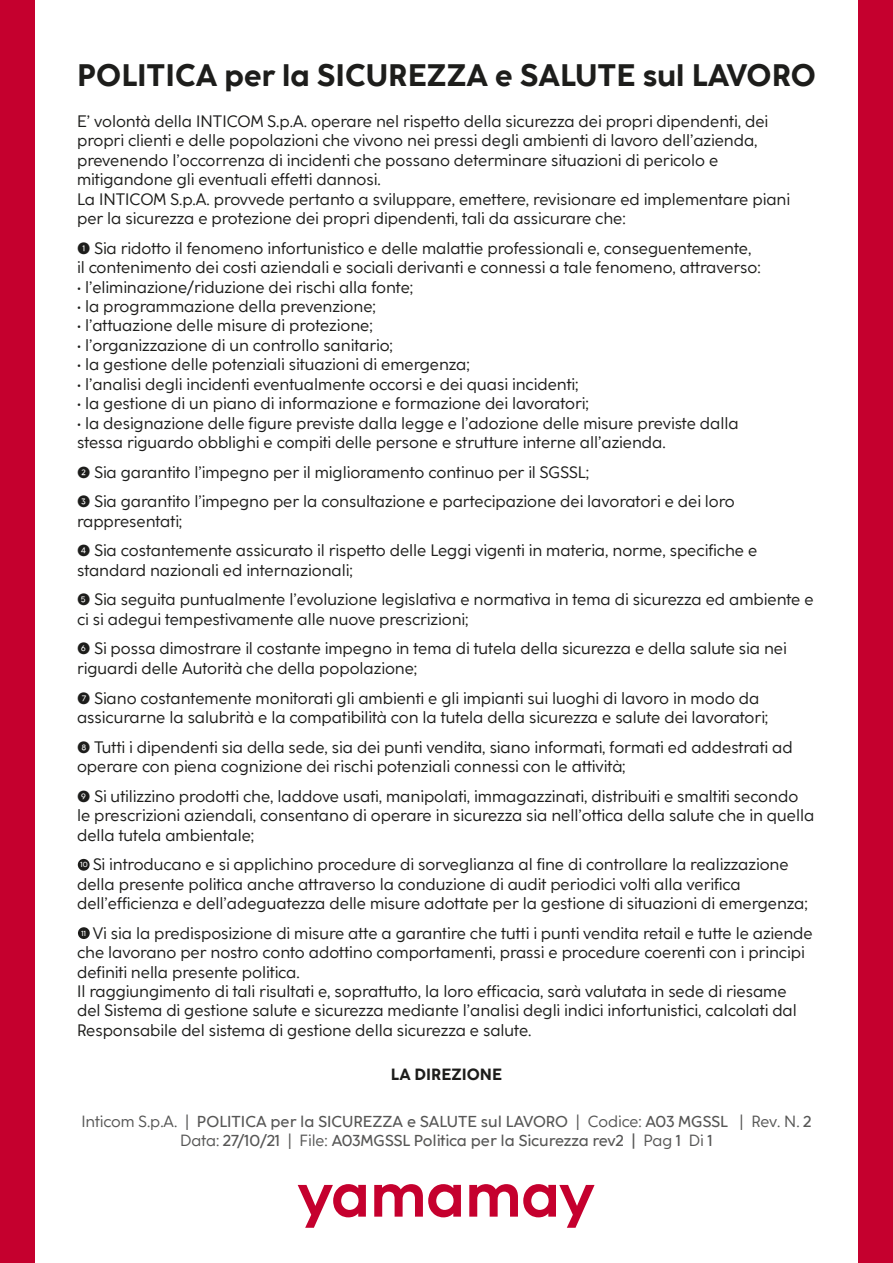
<style>
.page{position:relative;width:893px;height:1263px;background:#c5002e}
.page>*{position:absolute;margin:0;border:0;box-sizing:border-box;transform-origin:0 0}
.t1{font:62.55px "Yamamay Logo";color:#c5002e}
.t2{font:700 31.05px "Yamamay";color:#1d1d1b}
.t3{font:16.2px/19.5px "Yamamay";color:#1d1d1b}
.t4{font:700 16.2px "Yamamay";color:#1d1d1b}
.t5{font:15.75px/18.9px "Yamamay";color:#575756;text-align:center}
.t6{font:7.35px "Yamamay";color:#fff}
.s1{font-style:inherit}
</style>
<div class="page">
<div style="left:35px;top:0;width:823px;height:1263px;background:#fff"></div>
<svg style="left:78px;top:859px;width:12px;height:12px"></svg>
<svg style="left:78px;top:927px;width:12px;height:12px"></svg>
<h2 class="t2" style="left:77px;top:58px;width:740px">POLITICA per la SICUREZZA e SALUTE sul LAVORO</h2>
<p class="t3" style="left:77px;top:111px;width:714px">E’ volontà della INTICOM S.p.A. operare nel rispetto della sicurezza dei propri dipendenti, dei propri clienti e delle popolazioni che vivono nei pressi degli ambienti di lavoro dell’azienda, prevenendo l’occorrenza di incidenti che possano determinare situazioni di pericolo e mitigandone gli eventuali effetti dannosi.<br>La INTICOM S.p.A. provvede pertanto a sviluppare, emettere, revisionare ed implementare piani per la sicurezza e protezione dei propri dipendenti, tali da assicurare che:</p>
<p class="t3" style="left:77px;top:238px;width:685px">1 Sia ridotto il fenomeno infortunistico e delle malattie professionali e, conseguentemente, il contenimento dei costi aziendali e sociali derivanti e connessi a tale fenomeno, attraverso:</p>
<p class="t3" style="left:77px;top:277px;width:338px">• l’eliminazione/riduzione dei rischi alla fonte;</p>
<p class="t3" style="left:77px;top:297px;width:300px">• la programmazione della prevenzione;</p>
<p class="t3" style="left:77px;top:316px;width:297px">• l’attuazione delle misure di protezione;</p>
<p class="t3" style="left:77px;top:335px;width:317px">• l’organizzazione di un controllo sanitario;</p>
<p class="t3" style="left:77px;top:355px;width:394px">• la gestione delle potenziali situazioni di emergenza;</p>
<p class="t3" style="left:77px;top:374px;width:503px">• l’analisi degli incidenti eventualmente occorsi e dei quasi incidenti;</p>
<p class="t3" style="left:77px;top:394px;width:513px">• la gestione di un piano di informazione e formazione dei lavoratori;</p>
<p class="t3" style="left:77px;top:413px;width:663px">• la designazione delle figure previste dalla legge e l’adozione delle misure previste dalla stessa riguardo obblighi e compiti delle persone e strutture interne all’azienda.</p>
<p class="t3" style="left:77px;top:457px;width:659px;line-height:29.5px">2 Sia garantito l’impegno per il miglioramento continuo per il SGSSL;<br>3 Sia garantito l’impegno per la consultazione e partecipazione dei lavoratori e dei loro</p>
<p class="t3" style="left:77px;top:506px;width:682px;line-height:29.5px">rappresentati;<br>4 Sia costantemente assicurato il rispetto delle Leggi vigenti in materia, norme, specifiche e</p>
<p class="t3" style="left:77px;top:555px;width:738px;line-height:29.5px">standard nazionali ed internazionali;<br>5 Sia seguita puntualmente l’evoluzione legislativa e normativa in tema di sicurezza ed ambiente e</p>
<p class="t3" style="left:77px;top:604px;width:711px;line-height:29.5px">ci si adegui tempestivamente alle nuove prescrizioni;<br>6 Si possa dimostrare il costante impegno in tema di tutela della sicurezza e della salute sia nei</p>
<p class="t3" style="left:77px;top:653px;width:684px;line-height:29.5px">riguardi delle Autorità che della popolazione;<br>7 Siano costantemente monitorati gli ambienti e gli impianti sui luoghi di lavoro in modo da</p>
<p class="t3" style="left:77px;top:703px;width:717px;line-height:29.5px">assicurarne la salubrità e la compatibilità con la tutela della sicurezza e salute dei lavoratori;<br>8 Tutti i dipendenti sia della sede, sia dei punti vendita, siano informati, formati ed addestrati ad</p>
<p class="t3" style="left:77px;top:752px;width:723px;line-height:29.5px">operare con piena cognizione dei rischi potenziali connessi con le attività;<br>9 Si utilizzino prodotti che, laddove usati, manipolati, immagazzinati, distribuiti e smaltiti secondo</p>
<p class="t3" style="left:77px;top:806px;width:739px">le prescrizioni aziendali, consentano di operare in sicurezza sia nell’ottica della salute che in quella della tutela ambientale;</p>
<p class="t3" style="left:77px;top:855px;width:732px;text-indent:16px">Si introducano e si applichino procedure di sorveglianza al fine di controllare la realizzazione della presente politica anche attraverso la conduzione di audit periodici volti alla verifica dell’efficienza e dell’adeguatezza delle misure adottate per la gestione di situazioni di emergenza;</p>
<p class="t3" style="left:77px;top:923px;width:737px;text-indent:16px">Vi sia la predisposizione di misure atte a garantire che tutti i punti vendita retail e tutte le aziende che lavorano per nostro conto adottino comportamenti, prassi e procedure coerenti con i principi definiti nella presente politica.<br>Il raggiungimento di tali risultati e, soprattutto, la loro efficacia, sarà valutata in sede di riesame del Sistema di gestione salute e sicurezza mediante l’analisi degli indici infortunistici, calcolati dal Responsabile del sistema di gestione della sicurezza e salute.</p>
<p class="t4" style="left:391px;top:1065px;width:113px">LA DIREZIONE</p>
<p class="t5" style="left:81px;top:1112px;width:731px"><span class="s1">Inticom S.p.A. |</span> POLITICA per la SICUREZZA e SALUTE sul LAVORO <span class="s1">| Codice:</span> A03 MGSSL <span class="s1">| Rev. N.</span> 2<br><span class="s1">Data:</span> 27/10/21 <span class="s1">| File:</span> A03MGSSL Politica per la Sicurezza rev2 | <span class="s1">Pag</span> 1 <span class="s1">Di</span> 1</p>
<p class="t6" style="left:80px;top:861px;width:9px">10</p>
<p class="t6" style="left:82px;top:929px;width:6px">11</p>
<h1 class="t1" style="left:299px;top:1158px;width:297px">yamamay</h1>
</div>
